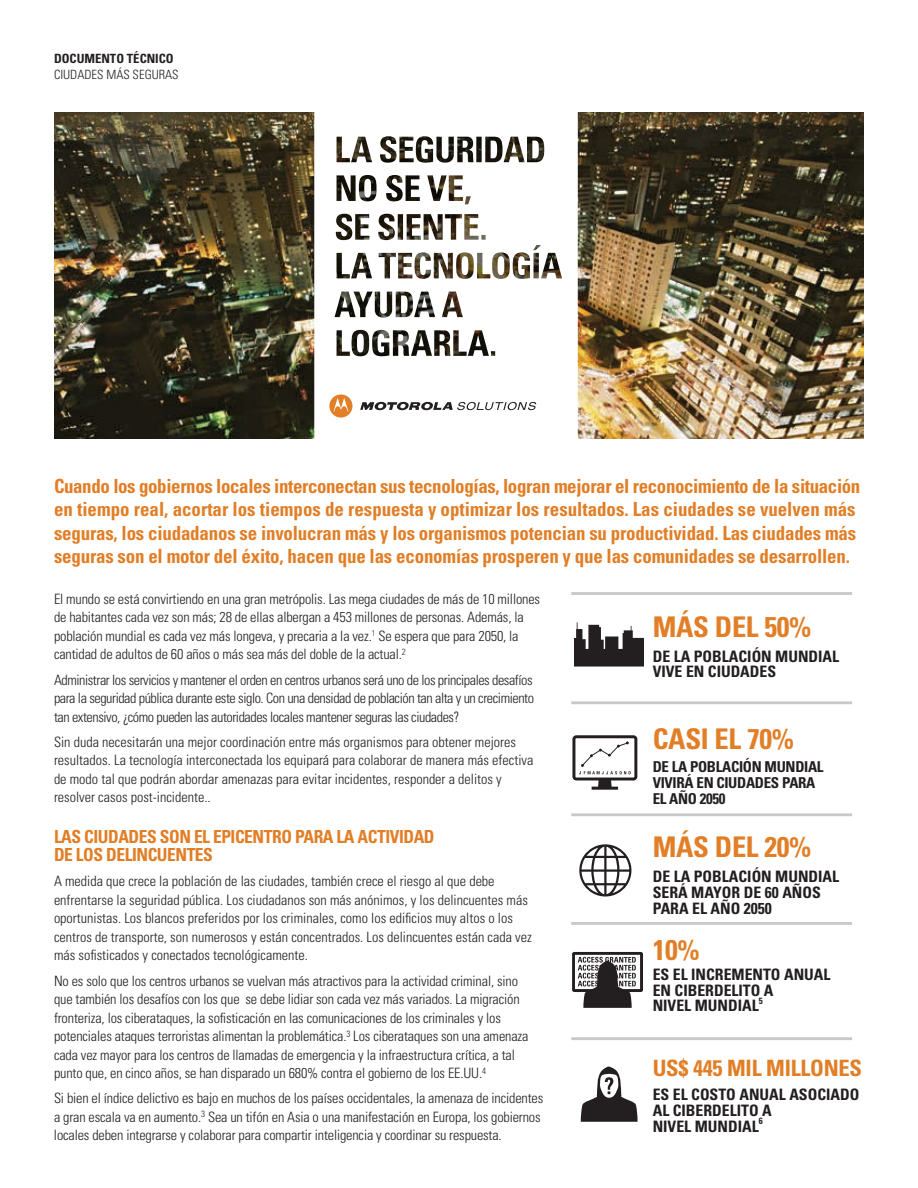
<style>
.page{position:relative;width:918px;height:1188px;background:#fff}
.page>*{position:absolute;margin:0;border:0;box-sizing:border-box;transform-origin:0 0}
.t1{font:700 condensed 28.5px "Univers LT Std";letter-spacing:-.01em;color:#e17e26}
.t2{font:700 condensed 22.5px "Univers LT Std";letter-spacing:-.01em;color:#e17e26}
.t3{font:700 condensed 19.5px/23.2px "Univers LT Std";letter-spacing:-.01em;color:#e17e26}
.t4{font:700 condensed 18px/18.5px "Univers LT Std";letter-spacing:-.025em;color:#e17e26}
.t5{font:700 condensed 15.75px/15.8px "Univers LT Std";color:#231f20}
.t6{font:700 condensed 15px/15.8px "Univers LT Std";letter-spacing:-.02em;color:#231f20}
.t7{font:300 condensed 14.25px/18.5px "Univers LT Std";letter-spacing:-.01em;color:#231f20}
.t8{font:300 condensed 12.75px "Univers LT Std";color:#231f20}
.t9{font:700 condensed 12.75px "Univers LT Std";color:#231f20}
.t10{font:700 condensed 9px "Univers LT Std";color:#231f20}
</style>
<div class="page">
<hr style="left:571px;top:592px;width:281px;height:3px;background:#c7c9cb">
<hr style="left:571px;top:813px;width:281px;height:3px;background:#c7c9cb">
<hr style="left:571px;top:922px;width:281px;height:3px;background:#c7c9cb">
<hr style="left:571px;top:1037px;width:281px;height:3px;background:#c7c9cb">
<hr style="left:571px;top:701px;width:281px;height:3px;background:#c7c9cb">
<svg style="left:572px;top:952px;width:71px;height:56px"></svg>
<svg style="left:581px;top:1066px;width:57px;height:56px"></svg>
<svg style="left:579px;top:844px;width:52px;height:53px"></svg>
<svg style="left:572px;top:735px;width:65px;height:55px"></svg>
<svg style="left:574px;top:622px;width:70px;height:45px"></svg>
<img style="left:54px;top:113px;width:810px;height:326px">
<svg style="left:314px;top:112px;width:264px;height:327px"></svg>
<svg style="left:329px;top:394px;width:23px;height:24px"></svg>
<svg style="left:360px;top:402px;width:176px;height:9px"></svg>
<p class="t9" style="left:54px;top:51px;width:121px">DOCUMENTO TÉCNICO</p>
<p class="t8" style="left:54px;top:66px;width:126px">CIUDADES MÁS SEGURAS</p>
<p class="t3" style="left:54px;top:475px;width:808px">Cuando los gobiernos locales interconectan sus tecnologías, logran mejorar el reconocimiento de la situación en tiempo real, acortar los tiempos de respuesta y optimizar los resultados. Las ciudades se vuelven más seguras, los ciudadanos se involucran más y los organismos potencian su productividad. Las ciudades más seguras son el motor del éxito, hacen que las economías prosperen y que las comunidades se desarrollen.</p>
<p class="t7" style="left:54px;top:590px;width:488px">El mundo se está convirtiendo en una gran metrópolis. Las mega ciudades de más de 10 millones de habitantes cada vez son más; 28 de ellas albergan a 453 millones de personas. Además, la población mundial es cada vez más longeva, y precaria a la vez.<sup>1</sup> Se espera que para 2050, la cantidad de adultos de 60 años o más sea más del doble de la actual.<sup>2</sup></p>
<p class="t7" style="left:54px;top:670px;width:482px;text-align:justify">Administrar los servicios y mantener el orden en centros urbanos será uno de los principales desafíos para la seguridad pública durante este siglo. Con una densidad de población tan alta y un crecimiento tan extensivo, ¿cómo pueden las autoridades locales mantener seguras las ciudades?</p>
<p class="t7" style="left:54px;top:733px;width:481px">Sin duda necesitarán una mejor coordinación entre más organismos para obtener mejores resultados. La tecnología interconectada los equipará para colaborar de manera más efectiva de modo tal que podrán abordar amenazas para evitar incidentes, responder a delitos y resolver casos post-incidente..</p>
<p class="t4" style="left:54px;top:827px;width:382px">LAS CIUDADES SON EL EPICENTRO PARA LA ACTIVIDAD<br>DE LOS DELINCUENTES</p>
<p class="t7" style="left:54px;top:872px;width:479px">A medida que crece la población de las ciudades, también crece el riesgo al que debe enfrentarse la seguridad pública. Los ciudadanos son más anónimos, y los delincuentes más oportunistas. Los blancos preferidos por los criminales, como los edificios muy altos o los centros de transporte, son numerosos y están concentrados. Los delincuentes están cada vez más sofisticados y conectados tecnológicamente.</p>
<p class="t7" style="left:54px;top:971px;width:476px">No es solo que los centros urbanos se vuelvan más atractivos para la actividad criminal, sino que también los desafíos con los que se debe lidiar son cada vez más variados. La migración fronteriza, los ciberataques, la sofisticación en las comunicaciones de los criminales y los potenciales ataques terroristas alimentan la problemática.<sup>3</sup> Los ciberataques son una amenaza cada vez mayor para los centros de llamadas de emergencia y la infraestructura crítica, a tal punto que, en cinco años, se han disparado un 680% contra el gobierno de los EE.UU.<sup>4</sup></p>
<p class="t7" style="left:54px;top:1089px;width:491px">Si bien el índice delictivo es bajo en muchos de los países occidentales, la amenaza de incidentes a gran escala va en aumento.<sup>3</sup> Sea un tifón en Asia o una manifestación en Europa, los gobiernos locales deben integrarse y colaborar para compartir inteligencia y coordinar su respuesta.</p>
<h1 class="t1" style="left:653px;top:609px;width:160px">MÁS DEL 50%</h1>
<p class="t5" style="left:653px;top:648px;width:188px">DE LA POBLACIÓN MUNDIAL<br>VIVE EN CIUDADES</p>
<h1 class="t1" style="left:653px;top:721px;width:143px">CASI EL 70%</h1>
<p class="t6" style="left:653px;top:759px;width:172px">DE LA POBLACIÓN MUNDIAL<br>VIVIRÁ EN CIUDADES PARA<br>EL AÑO 2050</p>
<h1 class="t1" style="left:653px;top:830px;width:160px">MÁS DEL 20%</h1>
<p class="t5" style="left:653px;top:868px;width:188px">DE LA POBLACIÓN MUNDIAL<br>SERÁ MAYOR DE 60 AÑOS<br>PARA EL AÑO 2050</p>
<h1 class="t1" style="left:653px;top:932px;width:48px">10%</h1>
<p class="t5" style="left:653px;top:966px;width:179px">ES EL INCREMENTO ANUAL<br>EN CIBERDELITO A<br>NIVEL MUNDIAL</p>
<p class="t10" style="left:759px;top:995px;width:5px">5</p>
<h2 class="t2" style="left:653px;top:1054px;width:211px">US$ 445 MIL MILLONES</h2>
<p class="t5" style="left:653px;top:1087px;width:208px">ES EL COSTO ANUAL ASOCIADO<br>AL CIBERDELITO A<br>NIVEL MUNDIAL</p>
<p class="t10" style="left:759px;top:1116px;width:5px">6</p>
</div>
